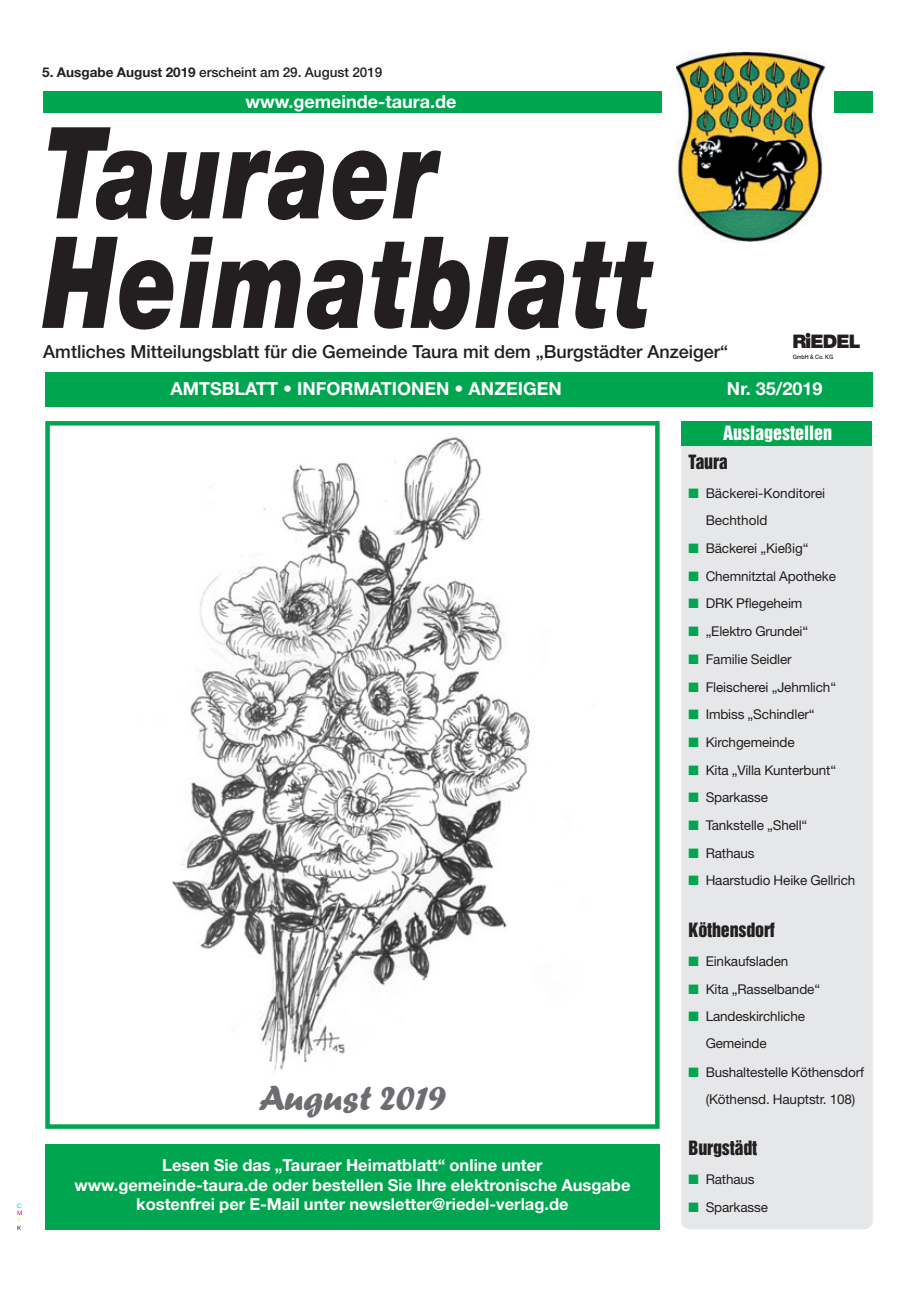
<style>
.page{position:relative;width:915px;height:1293px;background:#fff}
.page>*{position:absolute;margin:0;border:0;box-sizing:border-box;transform-origin:0 0}
.t1{font:italic 900 127.5px/109.5px "Helvetica Neue";letter-spacing:.025em;color:#231f20;scale:.75 1}
.t2{font:36px "Forte";color:#6c6d70}
.t3{font:900 18.75px "Helvetica Neue";letter-spacing:-.05em;color:#231f20}
.t4{font:500 18px "Helvetica Neue";color:#231f20}
.t5{font:700 18px "Helvetica Neue";color:#fff}
.t6{font:18px "Helvetica Inserat";letter-spacing:-.01em;color:#231f20}
.t7{font:18px "Helvetica Inserat";color:#fff}
.t8{font:700 16.5px/19.8px "Helvetica Neue";color:#fff;text-align:center}
.t9{font:13.5px/27px "Helvetica Neue";letter-spacing:-.01em;color:#231f20}
.t10{font:500 13.5px "Helvetica Neue";color:#231f20}
.t11{font:500 6px "Helvetica Neue";color:#231f20;scale:.9 1}
.t12{font:6px "Helvetica Neue";color:#00aeef}
.t13{font:6px "Helvetica Neue";color:#ed028c}
.t14{font:6px "Helvetica Neue";color:#fff101}
.t15{font:6px "Helvetica Neue";color:#231f20}
.s1{font-weight:700}
.s2{color:#00a54f}
</style>
<div class="page">
<img style="left:172px;top:437px;width:358px;height:636px">
<div style="left:45px;top:421px;width:614px;height:707px;border:4px solid #00a54f"></div>
<div style="left:43px;top:91px;width:618px;height:22px;background:#00a54f"></div>
<div style="left:804px;top:332px;width:7px;height:6px;border:2px solid #fff;border-radius:50%"></div>
<div style="left:829px;top:91px;width:43px;height:22px;background:#00a54f"></div>
<div style="left:669px;top:52px;width:163px;height:190px;background:#fff"></div>
<img style="left:676px;top:52px;width:150px;height:190px">
<div style="left:45px;top:373px;width:827px;height:34px;background:#00a54f"></div>
<div style="left:52px;top:1076px;width:601px;height:48px;background:#fff"></div>
<div style="left:45px;top:1144px;width:614px;height:85px;background:#00a54f"></div>
<div style="left:681px;top:433px;width:191px;height:796px;background:#e6e7e9;border-radius:9px"></div>
<div style="left:681px;top:421px;width:190px;height:25px;background:#00a54f"></div>
<p class="t12" style="left:17px;top:1203px;width:6px">C</p>
<p class="t13" style="left:17px;top:1211px;width:7px">M</p>
<p class="t14" style="left:17px;top:1218px;width:5px">Y</p>
<p class="t15" style="left:17px;top:1225px;width:6px">K</p>
<p class="t10" style="left:42px;top:67px;width:341px"><span class="s1">5. Ausgabe August 2019</span> erscheint am 29. August 2019</p>
<h3 class="t5" style="left:245px;top:95px;width:212px">www.gemeinde-taura.de</h3>
<h1 class="t1" style="left:43px;top:129px;width:813px">Tauraer<br>Heimatblatt</h1>
<h3 class="t4" style="left:43px;top:345px;width:686px">Amtliches Mitteilungsblatt für die Gemeinde Taura mit dem „Burgstädter Anzeiger“</h3>
<h3 class="t3" style="left:792px;top:335px;width:70px">RIEDEL</h3>
<p class="t11" style="left:792px;top:355px;width:46px">GmbH &amp; Co. KG</p>
<h3 class="t5" style="left:170px;top:382px;width:392px">AMTSBLATT • INFORMATIONEN • ANZEIGEN</h3>
<h3 class="t5" style="left:726px;top:382px;width:97px">Nr. 35/2019</h3>
<h2 class="t2" style="left:260px;top:1084px;width:188px">August 2019</h2>
<p class="t8" style="left:74px;top:1156px;width:557px">Lesen Sie das „Tauraer Heimatblatt“ online unter www.gemeinde-taura.de oder bestellen Sie Ihre elektronische Ausgabe kostenfrei per E-Mail unter newsletter@riedel-verlag.de</p>
<h3 class="t7" style="left:722px;top:425px;width:111px">Auslagestellen</h3>
<h3 class="t6" style="left:688px;top:454px;width:41px">Taura</h3>
<p class="t9" style="left:705px;top:480px;width:121px;text-indent:-17px"><span class="s2">■</span> Bäckerei-Konditorei<br>Bechthold</p>
<p class="t9" style="left:688px;top:536px;width:121px"><span class="s2">■</span> Bäckerei „Kießig“</p>
<p class="t9" style="left:688px;top:564px;width:149px"><span class="s2">■</span> Chemnitztal Apotheke</p>
<p class="t9" style="left:688px;top:591px;width:115px"><span class="s2">■</span> DRK Pflegeheim</p>
<p class="t9" style="left:688px;top:619px;width:121px"><span class="s2">■</span> „Elektro Grundei“</p>
<p class="t9" style="left:688px;top:647px;width:104px"><span class="s2">■</span> Familie Seidler</p>
<p class="t9" style="left:688px;top:674px;width:149px"><span class="s2">■</span> Fleischerei „Jehmlich“</p>
<p class="t9" style="left:688px;top:702px;width:127px"><span class="s2">■</span> Imbiss „Schindler“</p>
<p class="t9" style="left:688px;top:730px;width:107px"><span class="s2">■</span> Kirchgemeinde</p>
<p class="t9" style="left:688px;top:757px;width:149px"><span class="s2">■</span> Kita „Villa Kunterbunt“</p>
<p class="t9" style="left:688px;top:785px;width:81px"><span class="s2">■</span> Sparkasse</p>
<p class="t9" style="left:688px;top:813px;width:120px"><span class="s2">■</span> Tankstelle „Shell“</p>
<p class="t9" style="left:688px;top:841px;width:67px"><span class="s2">■</span> Rathaus</p>
<p class="t9" style="left:688px;top:868px;width:168px"><span class="s2">■</span> Haarstudio Heike Gellrich</p>
<h3 class="t6" style="left:688px;top:922px;width:88px">Köthensdorf</h3>
<p class="t9" style="left:688px;top:949px;width:101px"><span class="s2">■</span> Einkaufsladen</p>
<p class="t9" style="left:688px;top:976px;width:133px"><span class="s2">■</span> Kita „Rasselbande“</p>
<p class="t9" style="left:705px;top:1004px;width:101px;text-indent:-17px"><span class="s2">■</span> Landeskirchliche<br>Gemeinde</p>
<p class="t9" style="left:705px;top:1059px;width:160px;text-indent:-17px"><span class="s2">■</span> Bushaltestelle Köthensdorf (Köthensd. Hauptstr. 108)</p>
<h3 class="t6" style="left:688px;top:1141px;width:70px">Burgstädt</h3>
<p class="t9" style="left:688px;top:1167px;width:67px"><span class="s2">■</span> Rathaus</p>
<p class="t9" style="left:688px;top:1195px;width:81px"><span class="s2">■</span> Sparkasse</p>
</div>
